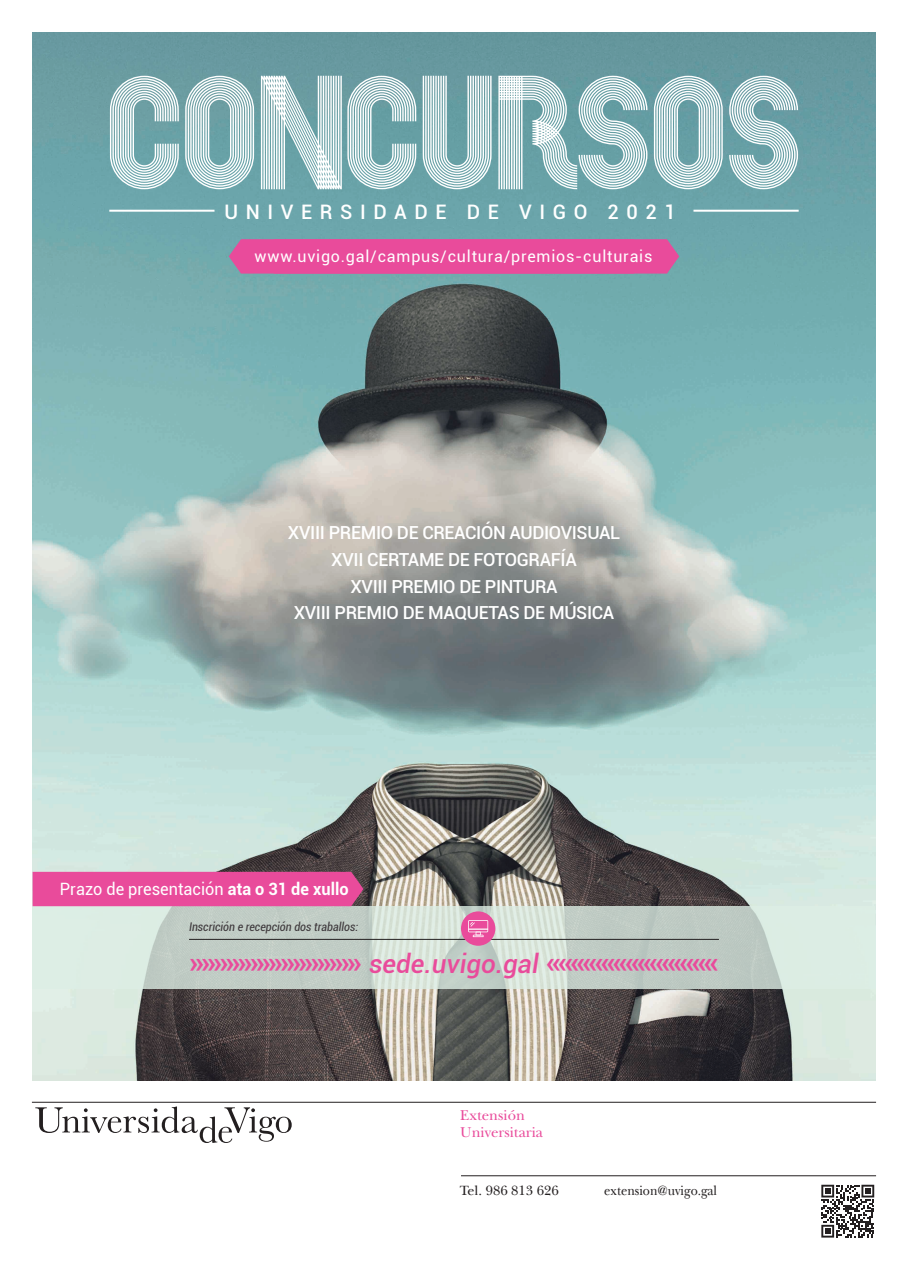
<style>
.page{position:relative;width:908px;height:1276px;background:#fff}
.page>*{position:absolute;margin:0;border:0;box-sizing:border-box;transform-origin:0 0}
.t1{font:700 30px "Roboto";color:#e94b9b}
.t2{font:500 20px "Roboto";letter-spacing:.38em;color:#fff}
.t3{font:500 18px/26.6px "Roboto";letter-spacing:-.02em;color:#fff;text-align:center}
.t4{font:17px "Roboto";color:#fff;scale:.96 1}
.t5{font:16px "Roboto";letter-spacing:.05em;color:#fff}
.t6{font:14.9px/16.3px "New Baskerville Std";color:#e94b9b}
.t7{font:14px "New Baskerville";color:#231f20;scale:.9 1}
.t8{font:14px "New Baskerville";color:#231f20}
.t9{font:italic condensed 12px "Roboto";color:#3f3a3d}
.s1{font-weight:700}
.s2{font-weight:500;font-style:italic;font-size:26px}
</style>
<div class="page">
<img style="left:33px;top:32px;width:842px;height:1048px">
<svg style="left:33px;top:906px;width:842px;height:82px;background:#ccd9d1"></svg>
<div style="left:33px;top:872px;width:330px;height:34px;background:#e94b9b"></div>
<svg style="left:110px;top:76px;width:69px;height:113px"></svg>
<svg style="left:185px;top:76px;width:69px;height:113px"></svg>
<svg style="left:261px;top:76px;width:80px;height:113px"></svg>
<svg style="left:347px;top:76px;width:69px;height:113px"></svg>
<svg style="left:422px;top:76px;width:69px;height:113px"></svg>
<svg style="left:498px;top:76px;width:149px;height:113px"></svg>
<svg style="left:653px;top:76px;width:69px;height:113px"></svg>
<svg style="left:728px;top:76px;width:69px;height:113px"></svg>
<hr style="left:693px;top:210px;width:105px;height:2px;background:#fff">
<hr style="left:109px;top:210px;width:105px;height:2px;background:#fff">
<div style="left:229px;top:239px;width:450px;height:35px;background:#e94b9b"></div>
<hr style="left:461px;top:1175px;width:414px;height:1px;background:#231f20">
<hr style="left:32px;top:1102px;width:843px;height:1px;background:#231f20">
<svg style="left:35px;top:1106px;width:256px;height:37px"></svg>
<hr style="left:189px;top:939px;width:529px;height:1px;background:#231f20">
<svg style="left:821px;top:1184px;width:54px;height:54px"></svg>
<svg style="left:821px;top:1184px;width:52px;height:53px"></svg>
<div style="left:461px;top:911px;width:34px;height:34px;background:#e94b9b;border-radius:50%"></div>
<svg style="left:468px;top:920px;width:20px;height:17px"></svg>
<svg style="left:547px;top:959px;width:170px;height:12px;background:#c2cdc6"></svg>
<p class="t2" style="left:224px;top:198px;width:452px">UNIVERSIDADE DE VIGO 2021</p>
<p class="t5" style="left:254px;top:246px;width:399px">www.uvigo.gal/campus/cultura/premios-culturais</p>
<p class="t3" style="left:288px;top:519px;width:333px">XVIII PREMIO DE CREACIÓN AUDIOVISUAL<br>XVII CERTAME DE FOTOGRAFÍA<br>XVIII PREMIO DE PINTURA<br>XVIII PREMIO DE MAQUETAS DE MÚSICA</p>
<p class="t4" style="left:60px;top:877px;width:302px">Prazo de presentación <span class="s1">ata o 31 de xullo</span></p>
<p class="t9" style="left:189px;top:919px;width:170px">Inscrición e recepción dos traballos:</p>
<h1 class="t1" style="left:189px;top:941px;width:351px">›››››››››››››››››››››››››››› <span class="s2">sede.uvigo.gal</span></h1>
<p class="t6" style="left:460px;top:1107px;width:84px">Extensión<br>Universitaria</p>
<p class="t8" style="left:459px;top:1182px;width:100px">Tel. 986 813 626</p>
<p class="t7" style="left:604px;top:1182px;width:127px">extension@uvigo.gal</p>
</div>
